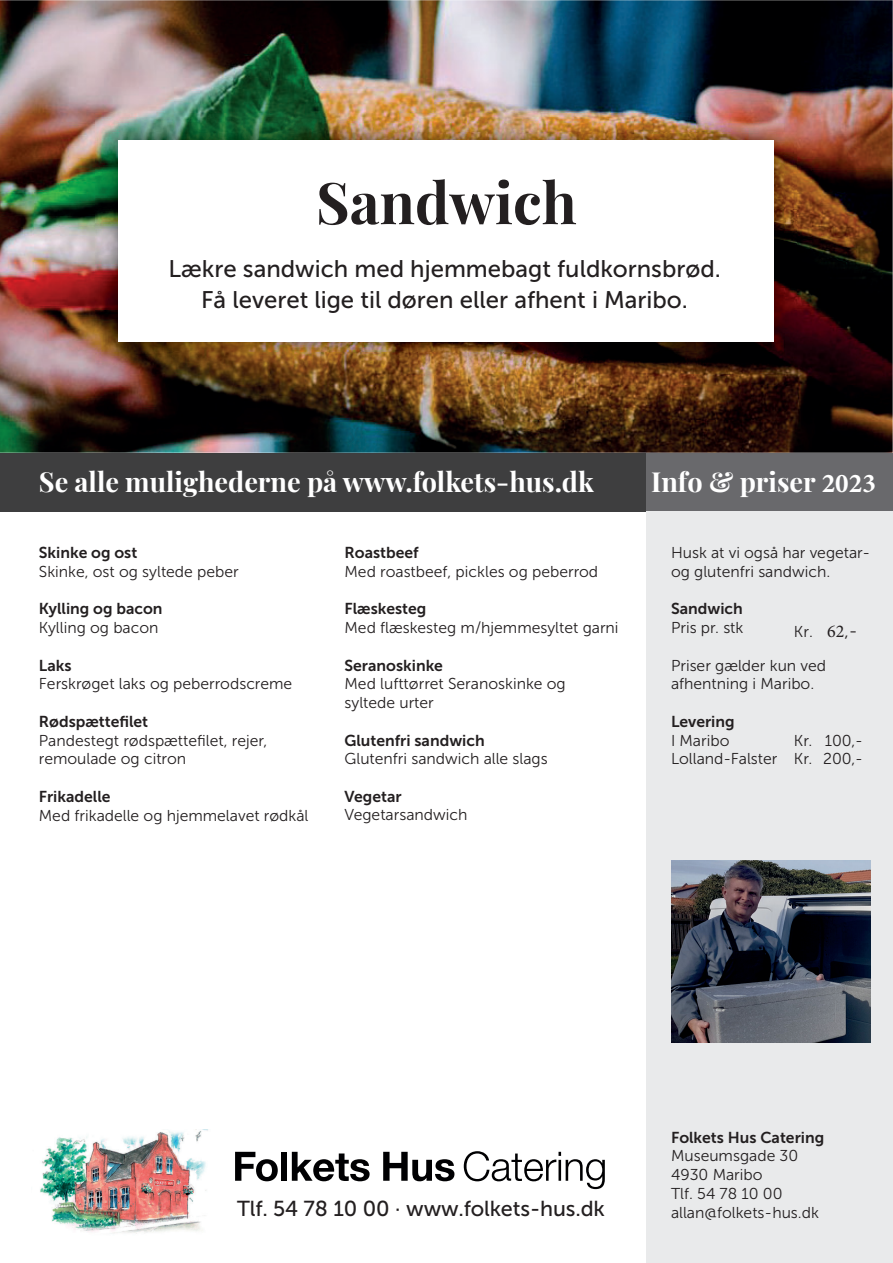
<style>
.page{position:relative;width:893px;height:1263px;background:#fff}
.page>*{position:absolute;margin:0;border:0;box-sizing:border-box;transform-origin:0 0}
.t1{font:700 57.75px "Playfair Display";color:#231f20}
.t2{font:700 27px "Playfair Display";color:#fff}
.t3{font:24px/31.5px "Museo Sans 500";color:#231f20;text-align:center}
.t4{font:21.6px "Museo Sans 500";letter-spacing:-.005em;color:#231f20}
.t5{font:15.75px/18.8px "Museo Sans 300";color:#231f20}
.t6{font:15.75px "Museo Sans 700";color:#231f20}
.s1{font-family:"Minion Pro"}
.s2{font-family:"Minion Pro";font-size:18px}
.s3{font-size:18px}
</style>
<div class="page">
<img style="left:0;top:0;width:893px;height:453px">
<img style="left:96px;top:118px;width:700px;height:247px">
<div style="left:119px;top:141px;width:655px;height:201px;background:#fff"></div>
<div style="left:0;top:453px;width:646px;height:58px;background:#3e3e3f"></div>
<div style="left:646px;top:453px;width:247px;height:58px;background:#69696c"></div>
<div style="left:646px;top:511px;width:247px;height:752px;background:#e9eaeb"></div>
<svg style="left:235px;top:1152px;width:43px;height:29px"></svg>
<div style="left:281px;top:1152px;width:6px;height:29px;background:#000002"></div>
<svg style="left:292px;top:1152px;width:78px;height:29px"></svg>
<svg style="left:383px;top:1152px;width:71px;height:29px"></svg>
<svg style="left:464px;top:1151px;width:141px;height:38px"></svg>
<img style="left:40px;top:1130px;width:168px;height:104px">
<img style="left:671px;top:860px;width:199px;height:183px">
<h1 class="t1" style="left:316px;top:162px;width:262px">Sandwich</h1>
<h3 class="t3" style="left:168px;top:254px;width:554px">Lækre sandwich med hjemmebagt fuldkornsbrød.<br>Få leveret lige til døren eller afhent i Maribo.</h3>
<h2 class="t2" style="left:39px;top:463px;width:557px">Se alle mulighederne på www.folkets-hus.dk</h2>
<h2 class="t2" style="left:651px;top:463px;width:226px">Info &amp; priser <span class="s1">2023</span></h2>
<p class="t6" style="left:39px;top:547px;width:100px">Skinke og ost</p>
<p class="t5" style="left:39px;top:563px;width:201px">Skinke, ost og syltede peber</p>
<p class="t6" style="left:39px;top:603px;width:125px">Kylling og bacon</p>
<p class="t5" style="left:39px;top:620px;width:121px">Kylling og bacon</p>
<p class="t6" style="left:39px;top:659px;width:34px">Laks</p>
<p class="t5" style="left:39px;top:676px;width:255px">Ferskrøget laks og peberrodscreme</p>
<p class="t6" style="left:39px;top:716px;width:111px">Rødspættefilet</p>
<p class="t5" style="left:39px;top:732px;width:230px">Pandestegt rødspættefilet, rejer, remoulade og citron</p>
<p class="t6" style="left:39px;top:791px;width:73px">Frikadelle</p>
<p class="t5" style="left:39px;top:807px;width:271px">Med frikadelle og hjemmelavet rødkål</p>
<p class="t6" style="left:344px;top:547px;width:76px">Roastbeef</p>
<p class="t5" style="left:344px;top:563px;width:255px">Med roastbeef, pickles og peberrod</p>
<p class="t6" style="left:344px;top:603px;width:83px">Flæskesteg</p>
<p class="t5" style="left:344px;top:619px;width:276px">Med flæskesteg m/hjemmesyltet garni</p>
<p class="t6" style="left:344px;top:659px;width:100px">Seranoskinke</p>
<p class="t5" style="left:344px;top:676px;width:223px">Med lufttørret Seranoskinke og syltede urter</p>
<p class="t6" style="left:344px;top:734px;width:142px">Glutenfri sandwich</p>
<p class="t5" style="left:344px;top:751px;width:205px">Glutenfri sandwich alle slags</p>
<p class="t6" style="left:344px;top:790px;width:59px">Vegetar</p>
<p class="t5" style="left:344px;top:807px;width:124px">Vegetarsandwich</p>
<p class="t5" style="left:671px;top:544px;width:201px">Husk at vi også har vegetar&shy;og glutenfri sandwich.</p>
<p class="t6" style="left:671px;top:603px;width:73px">Sandwich</p>
<p class="t5" style="left:671px;top:619px;width:74px">Pris pr. stk</p>
<p class="t5" style="left:671px;top:616px;width:188px;line-height:33.6px;text-indent:123px">Kr. <span class="s2">62</span><span class="s3">,-<br></span>Priser gælder kun ved</p>
<p class="t5" style="left:671px;top:676px;width:145px">afhentning i Maribo.</p>
<p class="t6" style="left:671px;top:716px;width:65px">Levering</p>
<p class="t5" style="left:671px;top:732px;width:60px">I Maribo</p>
<p class="t5" style="left:671px;top:732px;width:193px;text-align:right">Kr. 100,-<br>Lolland-Falster Kr. 200,-</p>
<h3 class="t4" style="left:237px;top:1200px;width:369px">Tlf. 54 78 10 00 · www.folkets-hus.dk</h3>
<p class="t6" style="left:671px;top:1131px;width:155px">Folkets Hus Catering</p>
<p class="t5" style="left:671px;top:1148px;width:149px">Museumsgade 30<br>4930 Maribo<br>Tlf. 54 78 10 00 allan@folkets-hus.dk</p>
</div>
